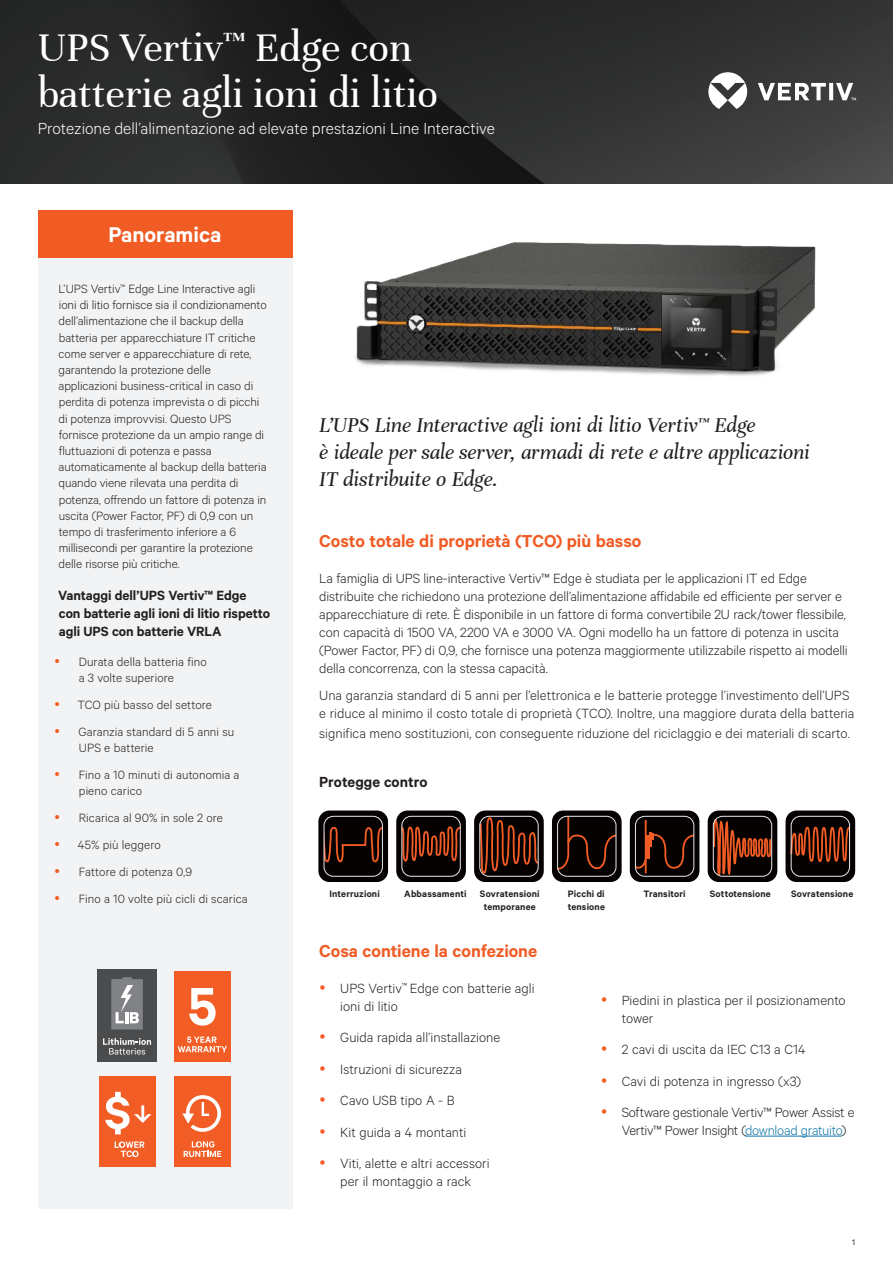
<style>
.page{position:relative;width:893px;height:1263px;background:#fff}
.page>*{position:absolute;margin:0;border:0;box-sizing:border-box;transform-origin:0 0}
.Vertiv_Header_Title{font:43.5px/46.5px "Unna";color:#fff}
.Orange_Box_Heading{font:600 24px "Calibre";color:#fff}
.Vertiv_Lead-in{font:italic 22.5px/27px "Unna";letter-spacing:-.005em;color:#231f20}
.Vertiv_Orange_Main_H{font:600 19.5px "Calibre";letter-spacing:-.005em;color:#f15b24}
.Vertiv_Header_Subtit{font:300 18px "Calibre";color:#fff}
.Vertiv_Heading{font:600 16.5px "Calibre";color:#231f20}
.Vertiv_Body_Text{font:300 15px/18px "Calibre";letter-spacing:-.005em;color:#231f20}
.Gray_Column_Heading{font:600 15px/18px "Calibre";letter-spacing:-.005em;color:#231f20}
.Gray_Column_Body_Tex{font:300 13.5px/16.2px "Calibre";letter-spacing:-.005em;color:#231f20}
.Vertiv_Body_Text-2{font:600 10.5px/12.6px "Calibre";letter-spacing:.015em;color:#231f20;text-align:center}
.t1{font:9px "Calibre";color:#231f20}
.s1{color:#1076a8}
</style>
<div class="page">
<img style="left:0;top:0;width:893px;height:183px">
<svg style="left:708px;top:72px;width:148px;height:37px"></svg>
<div style="left:38px;top:258px;width:254px;height:951px;background:#f2f3f4"></div>
<div style="left:38px;top:211px;width:254px;height:47px;background:#f15b24"></div>
<hr style="left:745px;top:1136px;width:97px;height:1px;background:#1076a8">
<div style="left:174px;top:971px;width:57px;height:91px;background:#f15d25"></div>
<svg style="left:189px;top:988px;width:27px;height:37px"></svg>
<svg style="left:178px;top:1036px;width:49px;height:16px"></svg>
<div style="left:99px;top:1076px;width:57px;height:91px;background:#f15d25"></div>
<svg style="left:115px;top:1141px;width:30px;height:16px"></svg>
<svg style="left:105px;top:1092px;width:46px;height:42px"></svg>
<div style="left:174px;top:1076px;width:57px;height:91px;background:#f15d25"></div>
<svg style="left:182px;top:1095px;width:39px;height:37px"></svg>
<svg style="left:184px;top:1141px;width:37px;height:16px"></svg>
<div style="left:98px;top:969px;width:59px;height:93px;background:#4b4c4d"></div>
<svg style="left:111px;top:977px;width:32px;height:52px;background:#939497"></svg>
<svg style="left:103px;top:1038px;width:48px;height:16px"></svg>
<div style="left:318px;top:810px;width:70px;height:72px;background:#060101;border-radius:11px"></div>
<svg style="left:324px;top:816px;width:58px;height:60px"></svg>
<div style="left:324px;top:816px;width:59px;height:60px;border:1px solid #e6e7e9;border-radius:9px"></div>
<div style="left:396px;top:810px;width:70px;height:72px;background:#060101;border-radius:11px"></div>
<svg style="left:401px;top:825px;width:58px;height:38px"></svg>
<div style="left:402px;top:816px;width:59px;height:60px;border:1px solid #e6e7e9;border-radius:9px"></div>
<div style="left:552px;top:810px;width:70px;height:72px;background:#060101;border-radius:11px"></div>
<svg style="left:557px;top:815px;width:60px;height:56px"></svg>
<div style="left:557px;top:816px;width:59px;height:60px;border:1px solid #e6e7e9;border-radius:9px"></div>
<div style="left:474px;top:810px;width:70px;height:72px;background:#060101;border-radius:11px"></div>
<svg style="left:479px;top:816px;width:61px;height:66px"></svg>
<div style="left:479px;top:816px;width:59px;height:60px;border:1px solid #e6e7e9;border-radius:9px"></div>
<div style="left:630px;top:810px;width:69px;height:72px;background:#060101;border-radius:11px"></div>
<svg style="left:635px;top:818px;width:60px;height:57px"></svg>
<div style="left:635px;top:816px;width:59px;height:60px;border:1px solid #e6e7e9;border-radius:9px"></div>
<div style="left:708px;top:810px;width:69px;height:72px;background:#060101;border-radius:11px"></div>
<svg style="left:712px;top:810px;width:62px;height:72px"></svg>
<div style="left:713px;top:816px;width:59px;height:60px;border:1px solid #e6e7e9;border-radius:9px"></div>
<div style="left:785px;top:810px;width:70px;height:72px;background:#060101;border-radius:11px"></div>
<svg style="left:790px;top:826px;width:61px;height:37px"></svg>
<div style="left:791px;top:816px;width:59px;height:60px;border:1px solid #e6e7e9;border-radius:9px"></div>
<img style="left:356px;top:242px;width:460px;height:134px">
<p class="Vertiv_Header_Title" style="left:38px;top:24px;width:402px">UPS Vertiv<sup>™</sup> Edge con batterie agli ioni di litio</p>
<p class="Vertiv_Header_Subtit" style="left:38px;top:118px;width:459px">Protezione dell’alimentazione ad elevate prestazioni Line Interactive</p>
<p class="Orange_Box_Heading" style="left:108px;top:221px;width:114px">Panoramica</p>
<p class="Gray_Column_Body_Tex" style="left:58px;top:280px;width:210px">L’UPS Vertiv<sup>™</sup> Edge Line Interactive agli ioni di litio fornisce sia il condizionamento dell’alimentazione che il backup della batteria per apparecchiature IT critiche come server e apparecchiature di rete, garantendo la protezione delle applicazioni business-critical in caso di perdita di potenza imprevista o di picchi di potenza improvvisi. Questo UPS fornisce protezione da un ampio range di fluttuazioni di potenza e passa automaticamente al backup della batteria quando viene rilevata una perdita di potenza, offrendo un fattore di potenza in uscita (Power Factor, PF) di 0,9 con un tempo di trasferimento inferiore a 6 millisecondi per garantire la protezione delle risorse più critiche.</p>
<p class="Gray_Column_Heading" style="left:58px;top:586px;width:213px">Vantaggi dell’UPS Vertiv™ Edge con batterie agli ioni di litio rispetto agli UPS con batterie VRLA</p>
<p class="Gray_Column_Body_Tex" style="left:79px;top:653px;width:129px">Durata della batteria fino a 3 volte superiore</p>
<p class="Gray_Column_Body_Tex" style="left:78px;top:696px;width:136px">TCO più basso del settore</p>
<p class="Gray_Column_Body_Tex" style="left:79px;top:723px;width:157px">Garanzia standard di 5 anni su<br>UPS e batterie</p>
<p class="Gray_Column_Body_Tex" style="left:79px;top:766px;width:162px">Fino a 10 minuti di autonomia a pieno carico</p>
<p class="Gray_Column_Body_Tex" style="left:79px;top:809px;width:146px">Ricarica al 90% in sole 2 ore</p>
<p class="Gray_Column_Body_Tex" style="left:78px;top:836px;width:84px">45% più leggero</p>
<p class="Gray_Column_Body_Tex" style="left:79px;top:863px;width:115px">Fattore di potenza 0,9</p>
<p class="Gray_Column_Body_Tex" style="left:79px;top:890px;width:170px">Fino a 10 volte più cicli di scarica</p>
<p class="Vertiv_Lead-in" style="left:319px;top:412px;width:492px">L’UPS Line Interactive agli ioni di litio Vertiv<sup>™</sup> Edge<br>è ideale per sale server, armadi di rete e altre applicazioni<br>IT distribuite o Edge.</p>
<p class="Vertiv_Orange_Main_H" style="left:319px;top:529px;width:324px">Costo totale di proprietà (TCO) più basso</p>
<p class="Vertiv_Body_Text" style="left:319px;top:568px;width:530px">La famiglia di UPS line-interactive Vertiv™ Edge è studiata per le applicazioni IT ed Edge distribuite che richiedono una protezione dell’alimentazione affidabile ed efficiente per server e apparecchiature di rete. È disponibile in un fattore di forma convertibile 2U rack/tower flessibile, con capacità di 1500 VA, 2200 VA e 3000 VA. Ogni modello ha un fattore di potenza in uscita (Power Factor, PF) di 0,9, che fornisce una potenza maggiormente utilizzabile rispetto ai modelli della concorrenza, con la stessa capacità.</p>
<p class="Vertiv_Body_Text" style="left:319px;top:685px;width:536px">Una garanzia standard di 5 anni per l’elettronica e le batterie protegge l’investimento dell’UPS e riduce al minimo il costo totale di proprietà (TCO). Inoltre, una maggiore durata della batteria</p>
<p class="Vertiv_Body_Text" style="left:319px;top:723px;width:532px">significa meno sostituzioni, con conseguente riduzione del riciclaggio e dei materiali di scarto.</p>
<p class="Vertiv_Heading" style="left:319px;top:772px;width:110px">Protegge contro</p>
<p class="Vertiv_Body_Text-2" style="left:329px;top:887px;width:52px">Interruzioni</p>
<p class="Vertiv_Body_Text-2" style="left:404px;top:887px;width:64px">Abbassamenti</p>
<p class="Vertiv_Body_Text-2" style="left:480px;top:887px;width:61px">Sovratensioni temporanee</p>
<p class="Vertiv_Body_Text-2" style="left:568px;top:887px;width:39px;text-align:left">Picchi di tensione</p>
<p class="Vertiv_Body_Text-2" style="left:644px;top:887px;width:44px">Transitori</p>
<p class="Vertiv_Body_Text-2" style="left:710px;top:887px;width:63px">Sottotensione</p>
<p class="Vertiv_Body_Text-2" style="left:791px;top:887px;width:64px">Sovratensione</p>
<p class="Vertiv_Orange_Main_H" style="left:319px;top:939px;width:219px">Cosa contiene la confezione</p>
<p class="Vertiv_Body_Text" style="left:340px;top:978px;width:196px">UPS Vertiv<sup>™</sup> Edge con batterie agli ioni di litio</p>
<p class="Vertiv_Body_Text" style="left:340px;top:1028px;width:161px">Guida rapida all’installazione</p>
<p class="Vertiv_Body_Text" style="left:340px;top:1059px;width:123px">Istruzioni di sicurezza</p>
<p class="Vertiv_Body_Text" style="left:340px;top:1091px;width:116px">Cavo USB tipo A - B</p>
<p class="Vertiv_Body_Text" style="left:340px;top:1122px;width:128px">Kit guida a 4 montanti</p>
<p class="Vertiv_Body_Text" style="left:340px;top:1154px;width:151px">Viti, alette e altri accessori per il montaggio a rack</p>
<p class="Vertiv_Body_Text" style="left:622px;top:990px;width:225px">Piedini in plastica per il posizionamento tower</p>
<p class="Vertiv_Body_Text" style="left:622px;top:1040px;width:185px">2 cavi di uscita da IEC C13 a C14</p>
<p class="Vertiv_Body_Text" style="left:622px;top:1071px;width:181px">Cavi di potenza in ingresso (x3)</p>
<p class="Vertiv_Body_Text" style="left:622px;top:1103px;width:234px">Software gestionale Vertiv™ Power Assist e<br>Vertiv™ Power Insight (<span class="s1">download gratuito</span>)</p>
<p class="t1" style="left:852px;top:1236px;width:4px">1</p>
</div>
